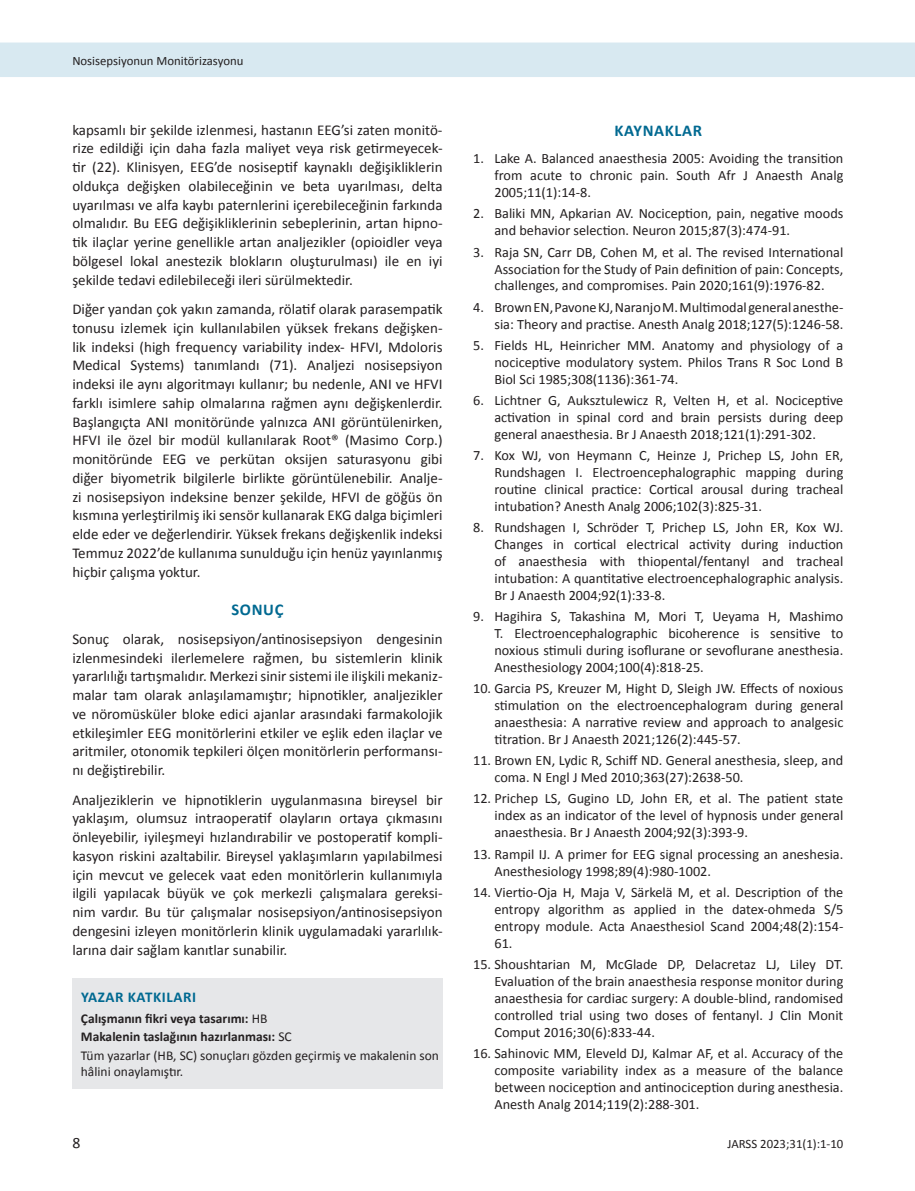
<style>
.page{position:relative;width:915px;height:1191px;background:#fff}
.page>*{position:absolute;margin:0;border:0;box-sizing:border-box;transform-origin:0 0}
.t1{font:700 16.5px "Calibri";letter-spacing:.04em;color:#006991}
.t2{font:15.75px "Calibri";color:#231f20}
.t3{font:15px/18.8px "Calibri";color:#231f20;text-align:justify}
.t4{font:700 15px "Calibri";letter-spacing:.04em;color:#006991}
.t5{font:14.25px/17px "Calibri";color:#231f20;text-align:justify}
.t6{font:13.5px/18.6px "Calibri";color:#231f20}
.t7{font:12.75px "Calibri";color:#231f20}
.s1{font-weight:700}
</style>
<div class="page">
<div style="left:0;top:43px;width:914px;height:34px;background:#d8e9f1"></div>
<div style="left:72px;top:977px;width:370px;height:111px;background:#e6e7e9"></div>
<p class="t7" style="left:72px;top:52px;width:172px">Nosisepsiyonun Monitörizasyonu</p>
<p class="t3" style="left:72px;top:120px;width:371px">kapsamlı bir şekilde izlenmesi, hastanın EEG’si zaten monitö&shy;rize edildiği için daha fazla maliyet veya risk getirmeyecek&shy;tir (22). Klinisyen, EEG’de nosiseptif kaynaklı değişikliklerin oldukça değişken olabileceğinin ve beta uyarılması, delta uyarılması ve alfa kaybı paternlerini içerebileceğinin farkında olmalıdır. Bu EEG değişikliklerinin sebeplerinin, artan hipno&shy;tik ilaçlar yerine genellikle artan analjezikler (opioidler veya bölgesel lokal anestezik blokların oluşturulması) ile en iyi şekilde tedavi edilebileceği ileri sürülmektedir.</p>
<p class="t3" style="left:72px;top:300px;width:371px">Diğer yandan çok yakın zamanda, rölatif olarak parasempatik tonusu izlemek için kullanılabilen yüksek frekans değişken&shy;lik indeksi (high frequency variability index- HFVI, Mdoloris Medical Systems) tanımlandı (71). Analjezi nosisepsiyon indeksi ile aynı algoritmayı kullanır; bu nedenle, ANI ve HFVI farklı isimlere sahip olmalarına rağmen aynı değişkenlerdir.<br>Başlangıçta ANI monitöründe yalnızca ANI görüntülenirken, HFVI ile özel bir modül kullanılarak Root® (Masimo Corp.) monitöründe EEG ve perkütan oksijen saturasyonu gibi diğer biyometrik bilgilerle birlikte görüntülenebilir. Analje&shy;zi nosisepsiyon indeksine benzer şekilde, HFVI de göğüs ön kısmına yerleştirilmiş iki sensör kullanarak EKG dalga biçimleri elde eder ve değerlendirir. Yüksek frekans değişkenlik indeksi Temmuz 2022’de kullanıma sunulduğu için henüz yayınlanmış hiçbir çalışma yoktur.</p>
<p class="t1" style="left:231px;top:598px;width:53px">SONUÇ</p>
<p class="t3" style="left:72px;top:629px;width:371px">Sonuç olarak, nosisepsiyon/antinosisepsiyon dengesinin izlenmesindeki ilerlemelere rağmen, bu sistemlerin klinik yararlılığı tartışmalıdır. Merkezi sinir sistemi ile ilişkili mekaniz&shy;malar tam olarak anlaşılamamıştır; hipnotikler, analjezikler ve nöromüsküler bloke edici ajanlar arasındaki farmakolojik etkileşimler EEG monitörlerini etkiler ve eşlik eden ilaçlar ve aritmiler, otonomik tepkileri ölçen monitörlerin performansı&shy;nı değiştirebilir.</p>
<p class="t3" style="left:72px;top:790px;width:371px">Analjeziklerin ve hipnotiklerin uygulanmasına bireysel bir yaklaşım, olumsuz intraoperatif olayların ortaya çıkmasını önleyebilir, iyileşmeyi hızlandırabilir ve postoperatif kompli&shy;kasyon riskini azaltabilir. Bireysel yaklaşımların yapılabilmesi için mevcut ve gelecek vaat eden monitörlerin kullanımıyla ilgili yapılacak büyük ve çok merkezli çalışmalara gereksi&shy;nim vardır. Bu tür çalışmalar nosisepsiyon/antinosisepsiyon dengesini izleyen monitörlerin klinik uygulamadaki yararlılık&shy;larına dair sağlam kanıtlar sunabilir.</p>
<p class="t4" style="left:81px;top:987px;width:116px">YAZAR KATKILARI</p>
<p class="t6" style="left:81px;top:1009px;width:359px"><span class="s1">Çalışmanın fikri veya tasarımı:</span> HB<br><span class="s1">Makalenin taslağının hazırlanması:</span> SC<br>Tü m yazarlar (HB, SC) sonuçları gözden geçirmiş ve makalenin son</p>
<p class="t6" style="left:81px;top:1062px;width:104px">hâlini onaylamıştır.</p>
<p class="t2" style="left:72px;top:1133px;width:9px">8</p>
<p class="t1" style="left:614px;top:120px;width:89px">KAYNAKLAR</p>
<p class="t5" style="left:494px;top:150px;width:350px;text-indent:-21px">1. Lake A. Balanced anaesthesia 2005: Avoiding the transition from acute to chronic pain. South Afr J Anaesth Analg 2005;11(1):14-8.</p>
<p class="t5" style="left:494px;top:205px;width:350px;text-indent:-21px">2. Baliki MN, Apkarian AV. Nociception, pain, negative moods and behavior selection. Neuron 2015;87(3):474-91.</p>
<p class="t5" style="left:494px;top:243px;width:350px;text-indent:-21px">3. Raja SN, Carr DB, Cohen M, et al. The revised International Association for the Study of Pain definition of pain: Concepts, challenges, and compromises. Pain 2020;161(9):1976-82.</p>
<p class="t5" style="left:473px;top:298px;width:371px;text-align:right">4. Brown EN, Pavone KJ, Naranjo M. Multimodal general anesthe&shy;sia: Theory and practise. Anesth Analg 2018;127(5):1246-58.</p>
<p class="t5" style="left:494px;top:337px;width:350px;text-indent:-21px">5. Fields HL, Heinricher MM. Anatomy and physiology of a nociceptive modulatory system. Philos Trans R Soc Lond B Biol Sci 1985;308(1136):361-74.</p>
<p class="t5" style="left:494px;top:392px;width:350px;text-indent:-21px">6. Lichtner G, Auksztulewicz R, Velten H, et al. Nociceptive activation in spinal cord and brain persists during deep general anaesthesia. Br J Anaesth 2018;121(1):291-302.</p>
<p class="t5" style="left:494px;top:447px;width:350px;text-indent:-21px">7. Kox WJ, von Heymann C, Heinze J, Prichep LS, John ER, Rundshagen I. Electroencephalographic mapping during routine clinical practice: Cortical arousal during tracheal intubation? Anesth Analg 2006;102(3):825-31.</p>
<p class="t5" style="left:494px;top:519px;width:350px;text-indent:-21px">8. Rundshagen I, Schröder T, Prichep LS, John ER, Kox WJ.<br>Changes in cortical electrical activity during induction of anaesthesia with thiopental/fentanyl and tracheal intubation: A quantitative electroencephalographic analysis.<br>Br J Anaesth 2004;92(1):33-8.</p>
<p class="t5" style="left:494px;top:608px;width:350px;text-indent:-21px">9. Hagihira S, Takashina M, Mori T, Ueyama H, Mashimo T. Electroencephalographic bicoherence is sensitive to noxious stimuli during isoflurane or sevoflurane anesthesia.<br>Anesthesiology 2004;100(4):818-25.</p>
<p class="t5" style="left:494px;top:680px;width:350px;text-indent:-21px">10. Garcia PS, Kreuzer M, Hight D, Sleigh JW. Effects of noxious stimulation on the electroencephalogram during general anaesthesia: A narrative review and approach to analgesic titration. Br J Anaesth 2021;126(2):445-57.</p>
<p class="t5" style="left:494px;top:752px;width:350px;text-indent:-21px">11. Brown EN, Lydic R, Schiff ND. General anesthesia, sleep, and coma. N Engl J Med 2010;363(27):2638-50.</p>
<p class="t5" style="left:494px;top:790px;width:350px;text-indent:-21px">12. Prichep LS, Gugino LD, John ER, et al. The patient state index as an indicator of the level of hypnosis under general anaesthesia. Br J Anaesth 2004;92(3):393-9.</p>
<p class="t5" style="left:494px;top:845px;width:350px;text-indent:-21px">13. Rampil IJ. A primer for EEG signal processing an aneshesia.<br>Anesthesiology 1998;89(4):980-1002.</p>
<p class="t5" style="left:494px;top:883px;width:350px;text-indent:-21px">14. Viertio-Oja H, Maja V, Särkelä M, et al. Description of the entropy algorithm as applied in the datex-ohmeda S/5 entropy module. Acta Anaesthesiol Scand 2004;48(2):154- 61.</p>
<p class="t5" style="left:494px;top:955px;width:350px;text-indent:-21px">15. Shoushtarian M, McGlade DP, Delacretaz LJ, Liley DT.<br>Evaluation of the brain anaesthesia response monitor during anaesthesia for cardiac surgery: A double-blind, randomised controlled trial using two doses of fentanyl. J Clin Monit Comput 2016;30(6):833-44.</p>
<p class="t5" style="left:494px;top:1044px;width:350px;text-indent:-21px">16. Sahinovic MM, Eleveld DJ, Kalmar AF, et al. Accuracy of the composite variability index as a measure of the balance between nociception and antinociception during anesthesia.<br>Anesth Analg 2014;119(2):288-301.</p>
<p class="t7" style="left:727px;top:1136px;width:117px">JARSS 2023;31(1):1-10</p>
</div>
